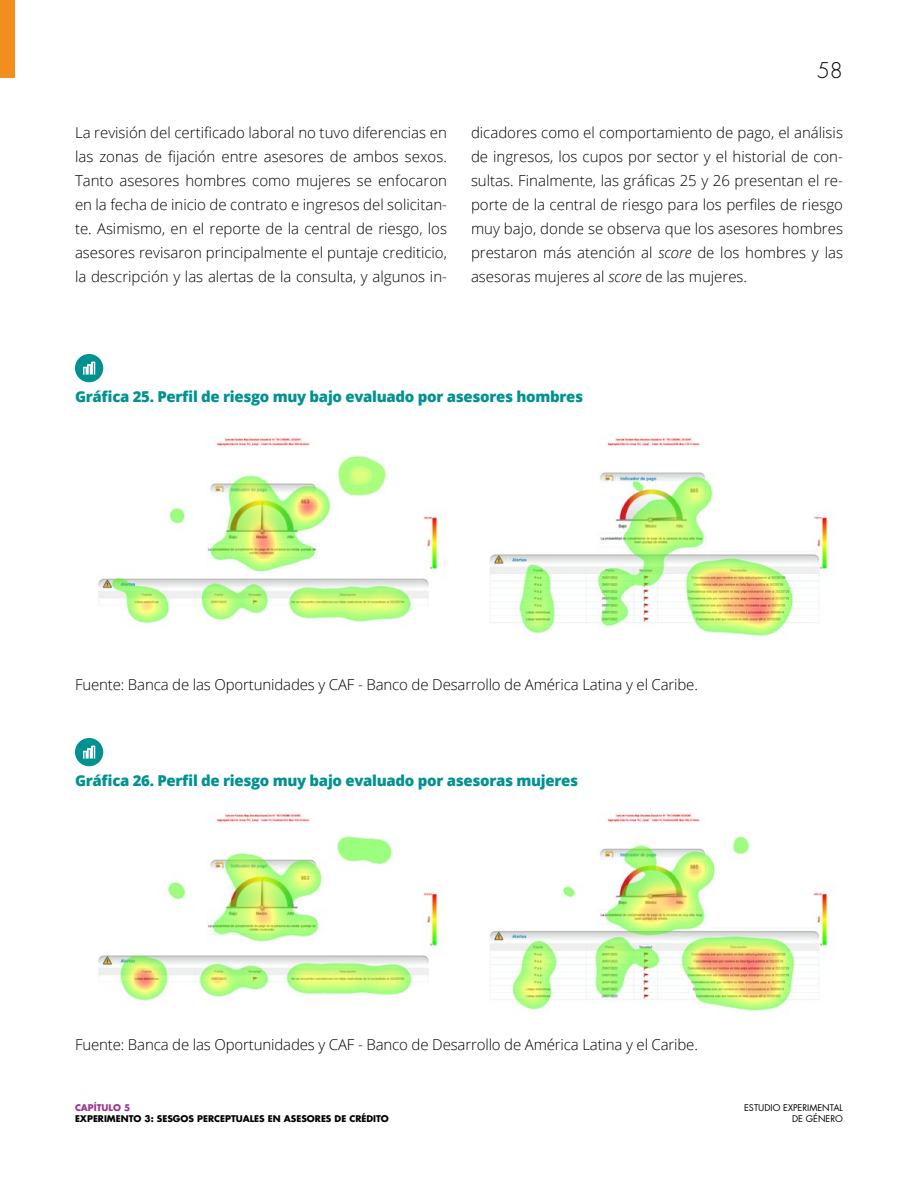
<style>
.page{position:relative;width:918px;height:1188px;background:#fff}
.page>*{position:absolute;margin:0;border:0;box-sizing:border-box;transform-origin:0 0}
.t1{font:300 21px "Futura Std";color:#000}
.t2{font:300 15px/24px "Open Sans";letter-spacing:-.01em;color:#000;text-align:justify}
.t3{font:800 15px "Open Sans";letter-spacing:-.02em;color:#009291}
.t4{font:700 9px "Futura Std";color:#000}
.t5{font:9px/10.8px "Futura Std";color:#000;text-align:right}
.t6{font:700 9px "Futura Std";color:#9d338d}
.s1{font-style:italic}
</style>
<div class="page">
<div style="left:75px;top:354px;width:28px;height:28px;background:#009291;border-radius:50%"></div>
<svg style="left:83px;top:362px;width:12px;height:13px"></svg>
<div style="left:75px;top:738px;width:28px;height:28px;background:#009291;border-radius:50%"></div>
<svg style="left:83px;top:746px;width:12px;height:13px"></svg>
<img style="left:489px;top:813px;width:339px;height:198px">
<img style="left:98px;top:813px;width:340px;height:190px">
<img style="left:98px;top:437px;width:340px;height:187px">
<img style="left:489px;top:437px;width:339px;height:199px">
<div style="left:0;top:0;width:15px;height:78px;background:#f18e1e"></div>
<h1 class="t1" style="left:817px;top:57px;width:28px">58</h1>
<p class="t2" style="left:75px;top:120px;width:374px">La revisión del certificado laboral no tuvo diferencias en las zonas de fijación entre asesores de ambos sexos.<br>Tanto asesores hombres como mujeres se enfocaron en la fecha de inicio de contrato e ingresos del solicitan&shy;te. Asimismo, en el reporte de la central de riesgo, los asesores revisaron principalmente el puntaje crediticio, la descripción y las alertas de la consulta, y algunos in-</p>
<p class="t2" style="left:471px;top:120px;width:374px">dicadores como el comportamiento de pago, el análisis de ingresos, los cupos por sector y el historial de con&shy;sultas. Finalmente, las gráficas 25 y 26 presentan el re&shy;porte de la central de riesgo para los perfiles de riesgo muy bajo, donde se observa que los asesores hombres prestaron más atención al <span class="s1">score</span> de los hombres y las asesoras mujeres al <span class="s1">score</span> de las mujeres.</p>
<p class="t3" style="left:75px;top:385px;width:510px">Gráfica 25. Perfil de riesgo muy bajo evaluado por asesores hombres</p>
<p class="t2" style="left:75px;top:672px;width:624px">Fuente: Banca de las Oportunidades y CAF - Banco de Desarrollo de América Latina y el Caribe.</p>
<p class="t3" style="left:75px;top:769px;width:505px">Gráfica 26. Perfil de riesgo muy bajo evaluado por asesoras mujeres</p>
<p class="t2" style="left:75px;top:1032px;width:624px">Fuente: Banca de las Oportunidades y CAF - Banco de Desarrollo de América Latina y el Caribe.</p>
<p class="t6" style="left:75px;top:1102px;width:57px">CAPÍTULO 5</p>
<p class="t4" style="left:75px;top:1113px;width:315px">EXPERIMENTO 3: SESGOS PERCEPTUALES EN ASESORES DE CRÉDITO</p>
<p class="t5" style="left:744px;top:1103px;width:100px">ESTUDIO EXPERIMENTAL<br>DE GÉNERO</p>
</div>
